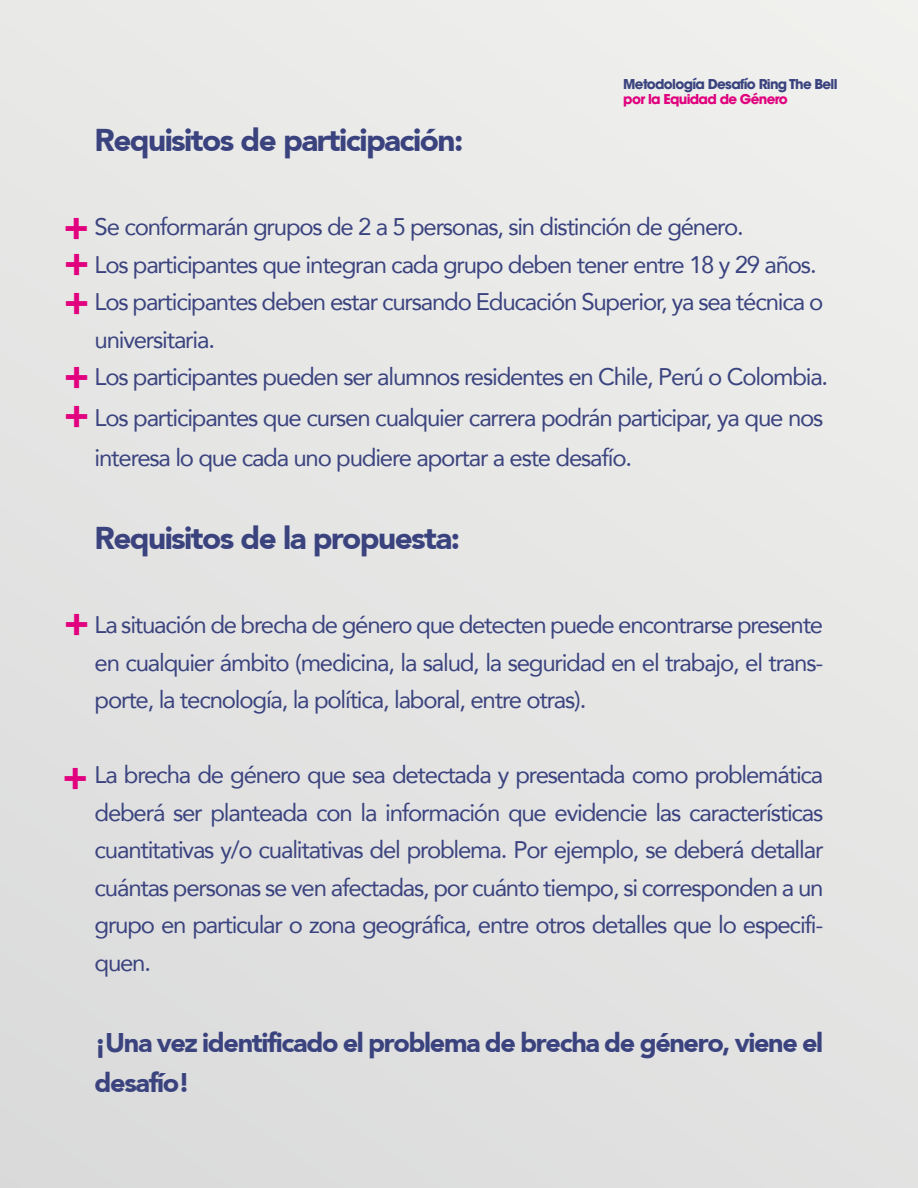
<style>
.page{position:relative;width:918px;height:1188px;background:#e5e6e4}
.page>*{position:absolute;margin:0;border:0;box-sizing:border-box;transform-origin:0 0}
.t1{font:900 38.7px/37.3px "Avenir";color:#e1007e;text-align:justify}
.t2{font:900 31.5px "Avenir";letter-spacing:-.05em;color:#3b437f}
.t3{font:900 27px/40.5px "Avenir";letter-spacing:-.05em;color:#3b437f}
.t4{font:24px/37.5px "Avenir";letter-spacing:-.05em;color:#3b437f}
.t5{font:700 13.5px "ITC Avant Garde Std";letter-spacing:-.05em;color:#3b437f}
.t6{font:700 13.5px "ITC Avant Garde Std";letter-spacing:-.05em;color:#e0007e}
</style>
<div class="page">
<h2 class="t2" style="left:95px;top:121px;width:370px">Requisitos de participación:</h2>
<p class="t5" style="left:623px;top:75px;width:216px">Metodología Desafío Ring The Bell</p>
<p class="t6" style="left:623px;top:90px;width:166px">por la Equidad de Género</p>
<h1 class="t1" style="left:64px;top:208px;width:27px">+ + +</h1>
<h1 class="t1" style="left:64px;top:357px;width:27px">+</h1>
<h1 class="t1" style="left:64px;top:396px;width:27px">+</h1>
<p class="t4" style="left:95px;top:207px;width:735px">Se conformarán grupos de 2 a 5 personas, sin distinción de género.<br>Los participantes que integran cada grupo deben tener entre 18 y 29 años.<br>Los participantes deben estar cursando Educación Superior, ya sea técnica o universitaria.<br>Los participantes pueden ser alumnos residentes en Chile, Perú o Colombia.</p>
<p class="t4" style="left:95px;top:396px;width:730px;line-height:40.5px">Los participantes que cursen cualquier carrera podrán participar, ya que nos interesa lo que cada uno pudiere aportar a este desafío.</p>
<h2 class="t2" style="left:95px;top:519px;width:367px">Requisitos de la propuesta:</h2>
<h1 class="t1" style="left:64px;top:604px;width:27px">+</h1>
<p class="t4" style="left:95px;top:605px;width:730px;text-align:justify">La situación de brecha de género que detecten puede encontrarse presente en cualquier ámbito (medicina, la salud, la seguridad en el trabajo, el trans&shy;porte, la tecnología, la política, laboral, entre otras).</p>
<h1 class="t1" style="left:63px;top:758px;width:27px">+</h1>
<p class="t4" style="left:95px;top:755px;width:730px;text-align:justify">La brecha de género que sea detectada y presentada como problemática deberá ser planteada con la información que evidencie las características cuantitativas y/o cualitativas del problema. Por ejemplo, se deberá detallar cuántas personas se ven afectadas, por cuánto tiempo, si corresponden a un grupo en particular o zona geográfica, entre otros detalles que lo especifi&shy;quen.</p>
<p class="t3" style="left:95px;top:1022px;width:730px">¡Una vez identificado el problema de brecha de género, viene el desafío!</p>
</div>
